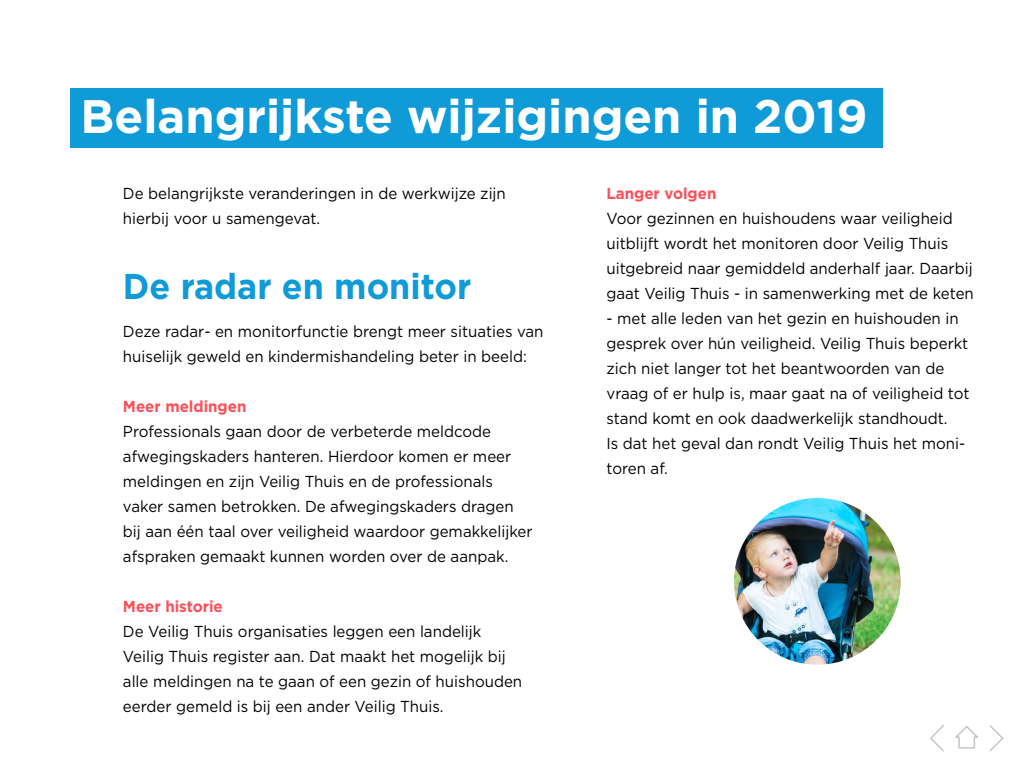
<style>
.page{position:relative;width:1024px;height:768px;background:#fff}
.page>*{position:absolute;margin:0;border:0;box-sizing:border-box;transform-origin:0 0}
.t1{font:700 47px "Gotham";color:#fff}
.t2{font:700 35.9px "Gotham";color:#0f9bd7;scale:.95 1}
.t3{font:15.9px/25px "Gotham";color:#000;scale:.95 1}
.t4{font:700 15.9px "Gotham";color:#fd4f57;scale:.95 1}
</style>
<div class="page">
<div style="left:70px;top:88px;width:812px;height:60px;background:#0f9bd7"></div>
<img style="left:734px;top:498px;width:167px;height:167px;border-radius:83px">
<svg style="left:989px;top:725px;width:15px;height:27px"></svg>
<svg style="left:930px;top:725px;width:14px;height:27px"></svg>
<svg style="left:955px;top:726px;width:23px;height:23px"></svg>
<h1 class="t1" style="left:81px;top:89px;width:788px">Belangrijkste wijzigingen in 2019</h1>
<p class="t3" style="left:123px;top:181px;width:405px">De belangrijkste veranderingen in de werkwijze zijn hierbij voor u samengevat.</p>
<h2 class="t2" style="left:123px;top:266px;width:368px">De radar en monitor</h2>
<p class="t3" style="left:123px;top:318px;width:444px">Deze radar- en monitorfunctie brengt meer situaties van huiselijk geweld en kindermishandeling beter in beeld:</p>
<p class="t4" style="left:123px;top:397px;width:131px">Meer meldingen</p>
<p class="t3" style="left:123px;top:418px;width:433px">Professionals gaan door de verbeterde meldcode afwegingskaders hanteren. Hierdoor komen er meer meldingen en zijn Veilig Thuis en de professionals vaker samen betrokken. De afwegingskaders dragen bij aan één taal over veiligheid waardoor gemakkelijker afspraken gemaakt kunnen worden over de aanpak.</p>
<p class="t4" style="left:123px;top:597px;width:107px">Meer historie</p>
<p class="t3" style="left:123px;top:618px;width:422px">De Veilig Thuis organisaties leggen een landelijk Veilig Thuis register aan. Dat maakt het mogelijk bij alle meldingen na te gaan of een gezin of huishouden eerder gemeld is bij een ander Veilig Thuis.</p>
<p class="t4" style="left:606px;top:184px;width:117px">Langer volgen</p>
<p class="t3" style="left:606px;top:206px;width:388px">Voor gezinnen en huishoudens waar veiligheid uitblijft wordt het monitoren door Veilig Thuis uitgebreid naar gemiddeld anderhalf jaar. Daarbij gaat Veilig Thuis - in samenwerking met de keten</p>
<p class="t3" style="left:606px;top:306px;width:384px">- met alle leden van het gezin en huishouden in gesprek over hún veiligheid. Veilig Thuis beperkt zich niet langer tot het beantwoorden van de vraag of er hulp is, maar gaat na of veiligheid tot stand komt en ook daadwerkelijk standhoudt.<br>Is dat het geval dan rondt Veilig Thuis het moni&shy;toren af.</p>
</div>
